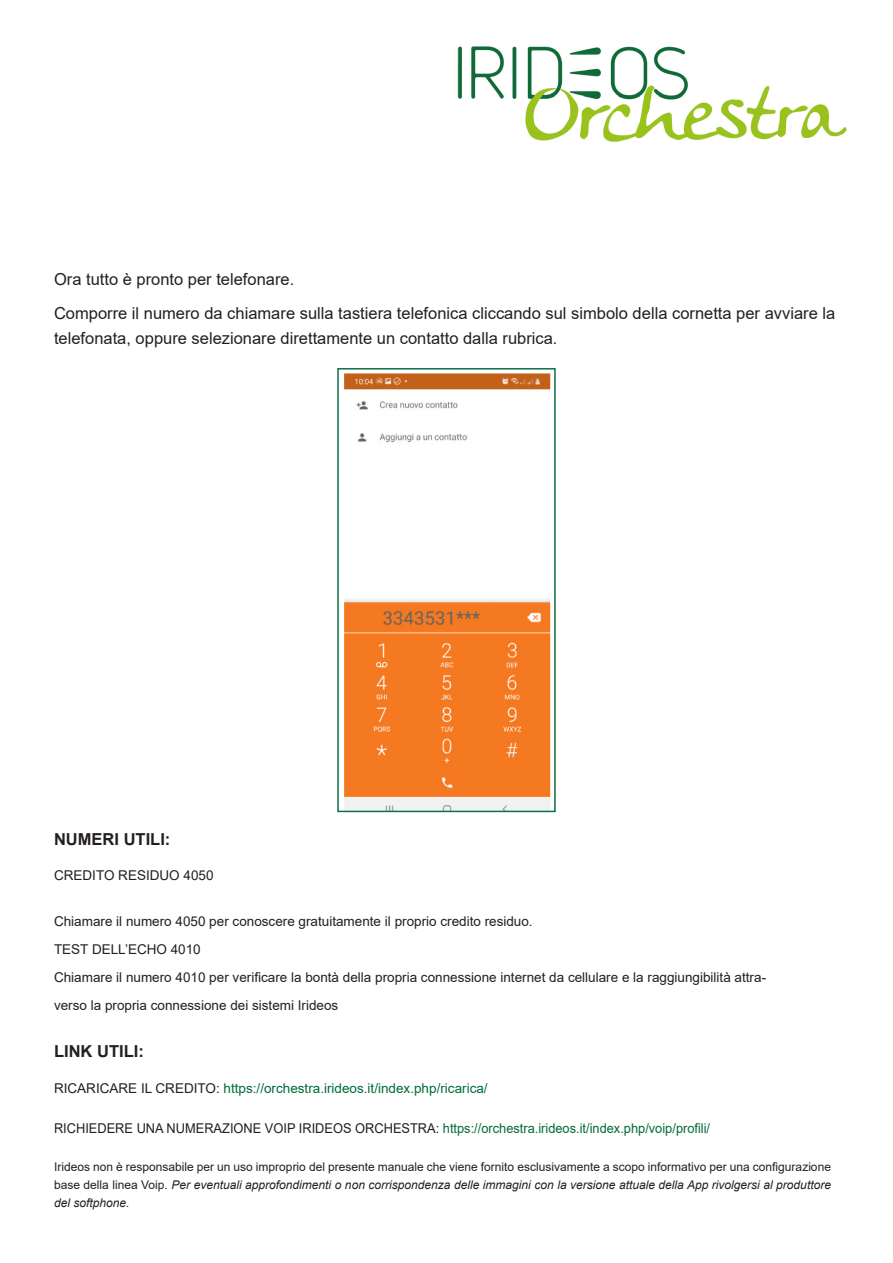
<style>
.page{position:relative;width:893px;height:1263px;background:#fff}
.page>*{position:absolute;margin:0;border:0;box-sizing:border-box;transform-origin:0 0}
.Body_Text{font:16.5px/24.8px "Arial";color:#231f20}
.Heading_1{font:700 16.5px "Arial";color:#231f20}
.t1{font:13.5px/28px "Arial";color:#231f20}
.t2{font:13.5px "Arial";color:#231f20}
.t3{font:13.5px "Arial";color:#006b39;scale:.95 1}
.t4{font:13.5px "Arial";color:#006b39}
.t5{font:12px/18px "Arial";color:#231f20;text-align:justify}
.s1{font-style:inherit}
.s2{color:#231f20}
.s3{font-style:italic}
</style>
<div class="page">
<img style="left:457px;top:46px;width:390px;height:96px">
<img style="left:343px;top:373px;width:208px;height:436px">
<div style="left:337px;top:368px;width:219px;height:444px;border:2px solid #0c7046"></div>
<p class="Body_Text" style="left:54px;top:267px;width:242px">Ora tutto è pronto per telefonare.</p>
<p class="Body_Text" style="left:54px;top:301px;width:783px">Comporre il numero da chiamare sulla tastiera telefonica cliccando sul simbolo della cornetta per avviare la telefonata, oppure selezionare direttamente un contatto dalla rubrica.</p>
<p class="Heading_1" style="left:54px;top:827px;width:118px">NUMERI UTILI:</p>
<p class="t2" style="left:54px;top:866px;width:161px">CREDITO RESIDUO 4050</p>
<p class="t2" style="left:54px;top:912px;width:480px">Chiamare il numero 4050 per conoscere gratuitamente il proprio credito residuo.</p>
<p class="t2" style="left:54px;top:940px;width:148px">TEST DELL’ECHO 4010</p>
<p class="t1" style="left:54px;top:963px;width:714px">Chiamare il numero 4010 per verificare la bontà della propria connessione internet da cellulare e la raggiungibilità attra&shy;<span class="s1">verso la propria connessione dei sistemi Irideos</span></p>
<p class="Heading_1" style="left:54px;top:1040px;width:91px">LINK UTILI:</p>
<p class="t4" style="left:54px;top:1079px;width:435px"><span class="s2">RICARICARE IL CREDITO:</span> https://orchestra.irideos.it/index.php/ricarica/</p>
<p class="t3" style="left:54px;top:1119px;width:692px"><span class="s2">RICHIEDERE UNA NUMERAZIONE VOIP IRIDEOS ORCHESTRA:</span> https://orchestra.irideos.it/index.php/voip/profili/</p>
<p class="t5" style="left:54px;top:1158px;width:778px">Irideos non è responsabile per un uso improprio del presente manuale che viene fornito esclusivamente a scopo informativo per una configurazione <span class="s1">base della linea Voip.</span> <span class="s3">Per eventuali approfondimenti o non corrispondenza delle immagini con la versione attuale della App rivolgersi al produttore del softphone.</span></p>
</div>
